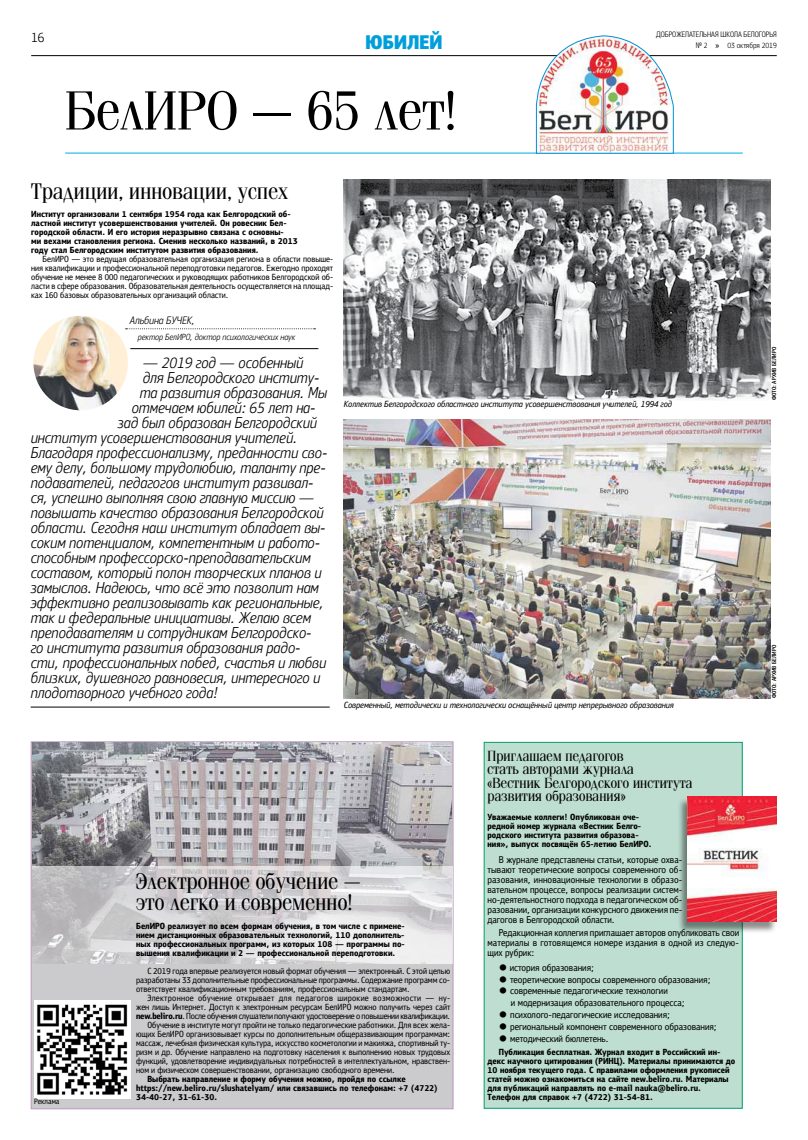
<style>
.page{position:relative;width:808px;height:1140px;background:#fff}
.page>*{position:absolute;margin:0;border:0;box-sizing:border-box;transform-origin:0 0}
.t1{font:56px "Free Fountain";letter-spacing:.01em;color:#000}
.t2{font:23px/20.7px "Free Fountain";letter-spacing:.01em;color:#000}
.t3{font:900 20px "Free Korocha";color:#009edb}
.t4{font:italic 300 16px "Free Korocha";color:#000}
.t5{font:15px/13.5px "Free Fountain";letter-spacing:.01em;color:#000}
.t6{font:300 14px "Free Korocha";color:#000}
.t7{font:italic 300 11px "Free Korocha";color:#000}
.t8{font:10px/10px "Free Korocha";color:#000;text-align:justify}
.t9{font:700 9px/9px "Free Korocha";color:#000}
.t10{font:9px/9px "Free Korocha";color:#000;text-align:justify}
.t11{font:italic 9px "Free Korocha";letter-spacing:-.005em;color:#000}
.t12{font:9px "Free Korocha";letter-spacing:-.025em;color:#000}
.t13{font:9px "Free Korocha";letter-spacing:.03em;color:#000}
.t14{font:italic 300 9px "Free Korocha";color:#000}
.t15{font:300 8px "Free Korocha";color:#000}
.t16{font:8px "Free Korocha";color:#000}
.t17{font:500 6px "Free Korocha";color:#000}
.s1{font-weight:400}
.s2{font-weight:700}
.s3{font-family:"PF Encore Sans Pro"}
</style>
<div class="page">
<hr style="left:31px;top:55px;width:746px;height:1px;background:#000">
<div style="left:31px;top:741px;width:422px;height:368px;background:#cbcbcd;border:1px solid #a97baf"></div>
<hr style="left:65px;top:153px;width:678px;height:1px;background:#00a9e8">
<svg style="left:126px;top:328px;width:189px;height:1px"></svg>
<img style="left:32px;top:315px;width:97px;height:96px;border-radius:48px">
<div style="left:31px;top:313px;width:99px;height:99px;border:2px solid #fff;border-radius:50%"></div>
<img style="left:536px;top:35px;width:138px;height:119px">
<img style="left:344px;top:180px;width:426px;height:220px">
<div style="left:483px;top:741px;width:260px;height:368px;background:#bdded0"></div>
<div style="left:677px;top:797px;width:100px;height:136px;background:#000;opacity:.45"></div>
<img style="left:688px;top:796px;width:89px;height:125px">
<img style="left:32px;top:742px;width:419px;height:124px">
<img style="left:344px;top:420px;width:426px;height:278px">
<svg style="left:32px;top:866px;width:421px;height:97px"></svg>
<img style="left:34px;top:1000px;width:96px;height:98px">
<hr style="left:130px;top:348px;width:188px;height:1px;background:#000">
<hr style="left:31px;top:707px;width:299px;height:1px;background:#000">
<h3 class="t3" style="left:366px;top:30px;width:76px">юбилей</h3>
<p class="t15" style="left:696px;top:40px;width:82px">№ 2 <span class="s1">»</span> 03 октября 2019</p>
<h3 class="t6" style="left:31px;top:29px;width:15px">16</h3>
<p class="t15" style="left:656px;top:30px;width:122px">доброжелательная школа белогорья</p>
<h1 class="t1" style="left:65px;top:82px;width:392px">БелИРО — 65 лет!</h1>
<h2 class="t2" style="left:31px;top:181px;width:258px">Традиции, инновации, успех</h2>
<p class="t9" style="left:31px;top:210px;width:268px">Институт организовали 1 сентября 1954 года как Белгородский об&shy;ластной институт усовершенствования учителей. Он ровесник Бел&shy;городской области. И его история неразрывно связана с основны-<br>ми вехами становления региона. Сменив несколько названий, в 2013 году стал Белгородским институтом развития образования.</p>
<p class="t10" style="left:31px;top:255px;width:304px;text-indent:11px">БелИРО — это ведущая образовательная организация региона в области повыше&shy;ния квалификации и профессиональной переподготовки педагогов. Ежегодно проходят обучение не менее 8 000 педагогических и руководящих работников Белгородской об&shy;ласти в сфере образования. Образовательная деятельность осуществляется на площад&shy;ках 160 базовых образовательных организаций области.</p>
<p class="t7" style="left:130px;top:314px;width:66px">Альбина Бучек,</p>
<p class="t14" style="left:138px;top:332px;width:159px">ректор БелИРО, доктор психологических наук</p>
<h3 class="t4" style="left:143px;top:353px;width:162px">— 2019 год — особенный</h3>
<h3 class="t4" style="left:143px;top:368px;width:178px">для Белгородского институ-</h3>
<h3 class="t4" style="left:140px;top:383px;width:189px">та развития образования. Мы</h3>
<h3 class="t4" style="left:132px;top:398px;width:185px">отмечаем юбилей: 65 лет на-</h3>
<h3 class="t4" style="left:118px;top:413px;width:201px">зад был образован Белгородский</h3>
<h3 class="t4" style="left:31px;top:428px;width:268px">институт усовершенствования учителей.</h3>
<h3 class="t4" style="left:31px;top:443px;width:298px">Благодаря профессионализму, преданности сво-</h3>
<h3 class="t4" style="left:31px;top:458px;width:296px">ему делу, большому трудолюбию, таланту пре-</h3>
<h3 class="t4" style="left:31px;top:473px;width:284px">подавателей, педагогов институт развивал-</h3>
<h3 class="t4" style="left:31px;top:488px;width:285px">ся, успешно выполняя свою главную миссию —</h3>
<h3 class="t4" style="left:31px;top:503px;width:295px">повышать качество образования Белгородской</h3>
<h3 class="t4" style="left:31px;top:518px;width:296px">области. Сегодня наш институт обладает вы-</h3>
<h3 class="t4" style="left:31px;top:533px;width:291px">соким потенциалом, компетентным и работо-</h3>
<h3 class="t4" style="left:31px;top:548px;width:281px">способным профессорско-преподавательским</h3>
<h3 class="t4" style="left:31px;top:563px;width:293px">составом, который полон творческих планов и</h3>
<h3 class="t4" style="left:31px;top:578px;width:290px">замыслов. Надеюсь, что всё это позволит нам</h3>
<h3 class="t4" style="left:31px;top:593px;width:295px">эффективно реализовывать как региональные,</h3>
<h3 class="t4" style="left:31px;top:608px;width:282px">так и федеральные инициативы. Желаю всем</h3>
<h3 class="t4" style="left:31px;top:623px;width:282px">преподавателям и сотрудникам Белгородско-</h3>
<h3 class="t4" style="left:31px;top:638px;width:271px">го института развития образования радо-</h3>
<h3 class="t4" style="left:31px;top:653px;width:297px">сти, профессиональных побед, счастья и любви</h3>
<h3 class="t4" style="left:31px;top:668px;width:291px">близких, душевного равновесия, интересного и</h3>
<h3 class="t4" style="left:31px;top:683px;width:189px">плодотворного учебного года!</h3>
<p class="t11" style="left:344px;top:399px;width:330px">Коллектив Белгородского областного института усовершенствования учителей, 1994 год</p>
<p class="t11" style="left:344px;top:700px;width:331px">Современный, методически и технологически оснащённый центр непрерывного образования</p>
<p class="t16" style="left:34px;top:1096px;width:27px">Реклама</p>
<h2 class="t2" style="left:136px;top:871px;width:226px">Электронное обучение — это легко и современно!</h2>
<p class="t9" style="left:136px;top:921px;width:20px">БелИРО</p>
<p class="t9" style="left:136px;top:921px;width:270px;text-align:justify;text-indent:32px">реализует по всем формам обучения, в том числе с примене&shy;нием дистанционных образовательных технологий, 110 дополнитель&shy;ных профессиональных программ, из которых 108 — программы по&shy;вышения квалификации и 2 — профессиональной переподготовки.</p>
<p class="t10" style="left:136px;top:966px;width:316px;text-indent:11px">С 2019 года впервые реализуется новый формат обучения — электронный. С этой целью разработаны 33 дополнительные профессиональные программы. Содержание программ со&shy;ответствует квалификационным требованиям, профессиональным стандартам.</p>
<p class="t13" style="left:147px;top:992px;width:304px">Электронное обучение открывает для педагогов широкие возможности — ну-</p>
<p class="t10" style="left:136px;top:1002px;width:316px">жен лишь Интернет. Доступ к электронным ресурсам БелИРО можно получить через сайт</p>
<p class="t12" style="left:136px;top:1010px;width:316px"><span class="s2">new.beliro.ru</span>. После обучения слушатели получают удостоверение о повышении квалификации.</p>
<p class="t10" style="left:147px;top:1020px;width:304px">Обучение в институте могут пройти не только педагогические работники. Для всех жела-</p>
<p class="t10" style="left:136px;top:1029px;width:316px">ющих БелИРО организовывает курсы по дополнительным общеразвивающим программам:</p>
<p class="t10" style="left:136px;top:1038px;width:316px">массаж, лечебная физическая культура, искусство косметологии и макияжа, спортивный ту-</p>
<p class="t10" style="left:136px;top:1047px;width:316px">ризм и др. Обучение направлено на подготовку населения к выполнению новых трудовых</p>
<p class="t10" style="left:136px;top:1056px;width:316px">функций, удовлетворение индивидуальных потребностей в интеллектуальном, нравствен-</p>
<p class="t10" style="left:136px;top:1065px;width:260px">ном и физическом совершенствовании, организацию свободного времени.</p>
<p class="t9" style="left:136px;top:1074px;width:303px;text-indent:11px">Выбрать направление и форму обучения можно, пройдя по ссылке https://new.beliro.ru/slushatelyam/ или связавшись по телефонам: +7 (4722)<br>34‑40-27, 31-61-30.</p>
<h3 class="t5" style="left:487px;top:749px;width:206px">Приглашаем педагогов<br>стать авторами журнала<br>«Вестник Белгородского института развития образования»</h3>
<p class="t9" style="left:487px;top:813px;width:165px">Уважаемые коллеги! Опубликован оче&shy;редной номер журнала «Вестник Белго&shy;родского института развития образова&shy;ния», выпуск посвящён 65-летию БелИРО .</p>
<p class="t8" style="left:487px;top:854px;width:196px;text-indent:11px">В журнале представлены статьи, которые охва&shy;тывают теоретические вопросы современного об&shy;разования, инновационные технологии в образо&shy;вательном процессе, вопросы реализации систем&shy;но-деятельностного подхода в педагогическом об&shy;разовании, организации конкурсного движения пе&shy;дагогов в Белгородской области.</p>
<p class="t8" style="left:487px;top:927px;width:253px;text-indent:11px">Редакционная коллегия приглашает авторов опубликовать свои материалы в готовящемся номере издания в одной из следую&shy;щих рубрик:</p>
<p class="t8" style="left:499px;top:962px;width:97px"><span class="s3">●</span> история образования;</p>
<p class="t8" style="left:499px;top:974px;width:213px"><span class="s3">●</span> теоретические вопросы современного образования;</p>
<p class="t8" style="left:511px;top:985px;width:175px;line-height:11.8px;text-indent:-12px"><span class="s3">●</span> современные педагогические технологии<br>и модернизация образовательного процесса;</p>
<p class="t8" style="left:499px;top:1009px;width:173px"><span class="s3">●</span> психолого-педагогические исследования;</p>
<p class="t8" style="left:499px;top:1021px;width:219px"><span class="s3">●</span> региональный компонент современного образования;</p>
<p class="t8" style="left:499px;top:1033px;width:112px"><span class="s3">●</span> методический бюллетень.</p>
<p class="t9" style="left:487px;top:1047px;width:249px;text-indent:11px">Публикация бесплатная. Журнал входит в Российский ин&shy;декс научного цитирования (РИНЦ). Материалы принимаются до 10 ноября текущего года. С правилами оформления рукописей статей можно ознакомиться на сайте new.beliro.ru. Материалы для публикаций направлять по e-mail nauka@beliro.ru.<br>Телефон для справок +7 (4722) 31-54-81.</p>
<p class="t17" style="left:771px;top:400px;width:55px;rotate:-90deg">Фото: архив БелИРО</p>
<p class="t17" style="left:771px;top:698px;width:55px;rotate:-90deg">Фото: архив БелИРО</p>
</div>
